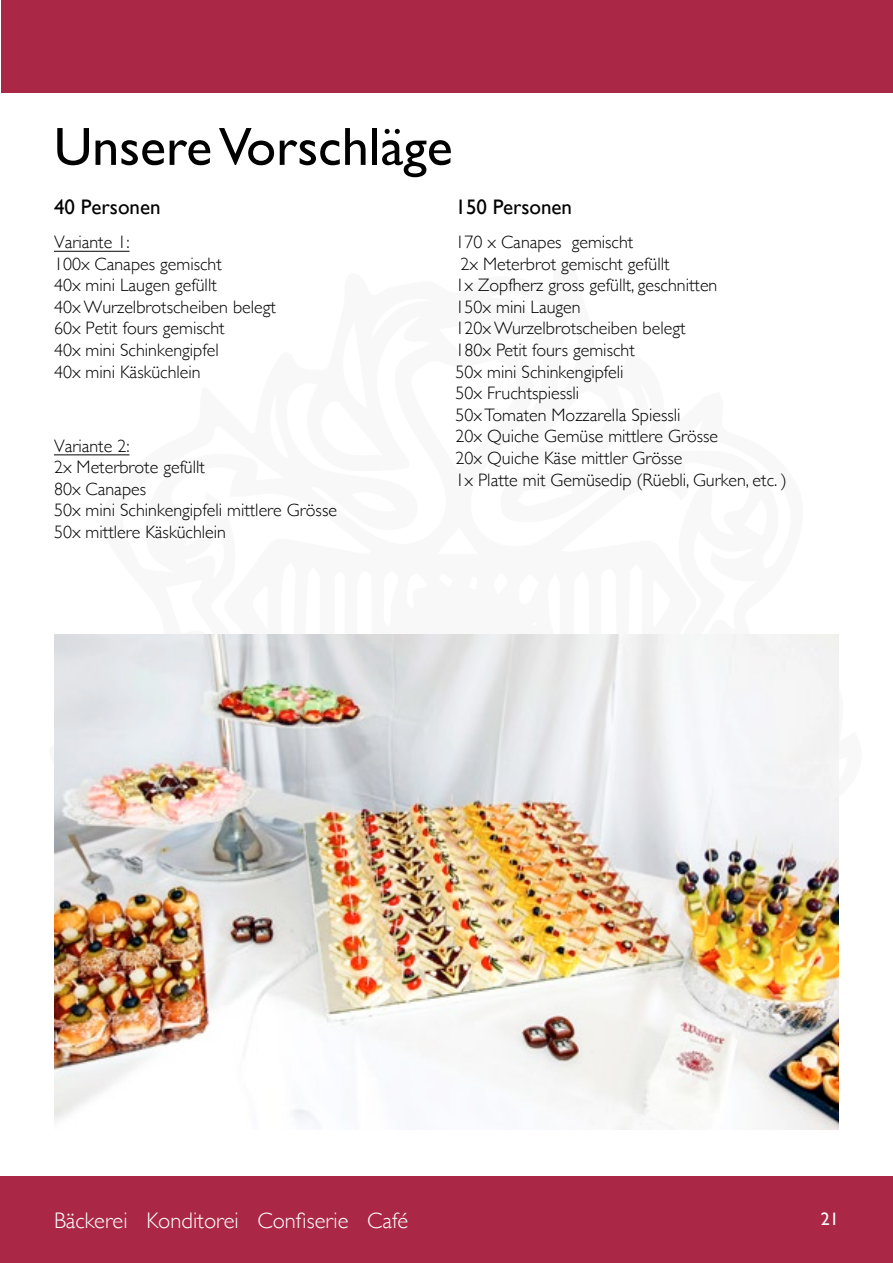
<style>
.page{position:relative;width:893px;height:1263px;background:#fff}
.page>*{position:absolute;margin:0;border:0;box-sizing:border-box;transform-origin:0 0}
.t1{font:54px "Gill Sans";color:#000}
.t2{font:300 22.5px "Gill Sans";color:#fff}
.t3{font:21px "Gill Sans";color:#000}
.t4{font:300 18px/21.6px "Gill Sans";color:#000}
.t5{font:18px "Gill Sans";color:#fff}
</style>
<div class="page">
<div style="left:1px;top:1px;width:891px;height:92px;background:#aa2845"></div>
<div style="left:0;top:1176px;width:892px;height:87px;background:#aa2845"></div>
<img style="left:54px;top:634px;width:785px;height:495px">
<hr style="left:54px;top:251px;width:75px;height:1px;background:#000">
<hr style="left:54px;top:454px;width:75px;height:1px;background:#000">
<p class="t1" style="left:54px;top:115px;width:400px">Unsere Vorschläge</p>
<p class="t3" style="left:54px;top:195px;width:108px">40 Personen</p>
<p class="t4" style="left:54px;top:230px;width:223px">Variante 1:<br>100x Canapes gemischt<br>40x mini Laugen gefüllt<br>40x Wurzelbrotscheiben belegt<br>60x Petit fours gemischt<br>40x mini Schinkengipfel<br>40x mini Käsküchlein</p>
<p class="t3" style="left:455px;top:195px;width:118px">150 Personen</p>
<p class="t4" style="left:455px;top:230px;width:333px">170 x Canapes gemischt<br>2x Meterbrot gemischt gefüllt<br>1x Zopfherz gross gefüllt, geschnitten<br>150x mini Laugen<br>120x Wurzelbrotscheiben belegt<br>180x Petit fours gemischt<br>50x mini Schinkengipfeli<br>50x Fruchtspiessli<br>50x Tomaten Mozzarella Spiessli<br>20x Quiche Gemüse mittlere Grösse<br>20x Quiche Käse mittler Grösse<br>1x Platte mit Gemüsedip (Rüebli, Gurken, etc. )</p>
<p class="t4" style="left:54px;top:434px;width:284px">Variante 2:<br>2x Meterbrote gefüllt<br>80x Canapes<br>50x mini Schinkengipfeli mittlere Grösse<br>50x mittlere Käsküchlein</p>
<p class="t2" style="left:54px;top:1203px;width:356px">Bäckerei Konditorei Confiserie Café</p>
<p class="t5" style="left:821px;top:1209px;width:19px">21</p>
</div>
